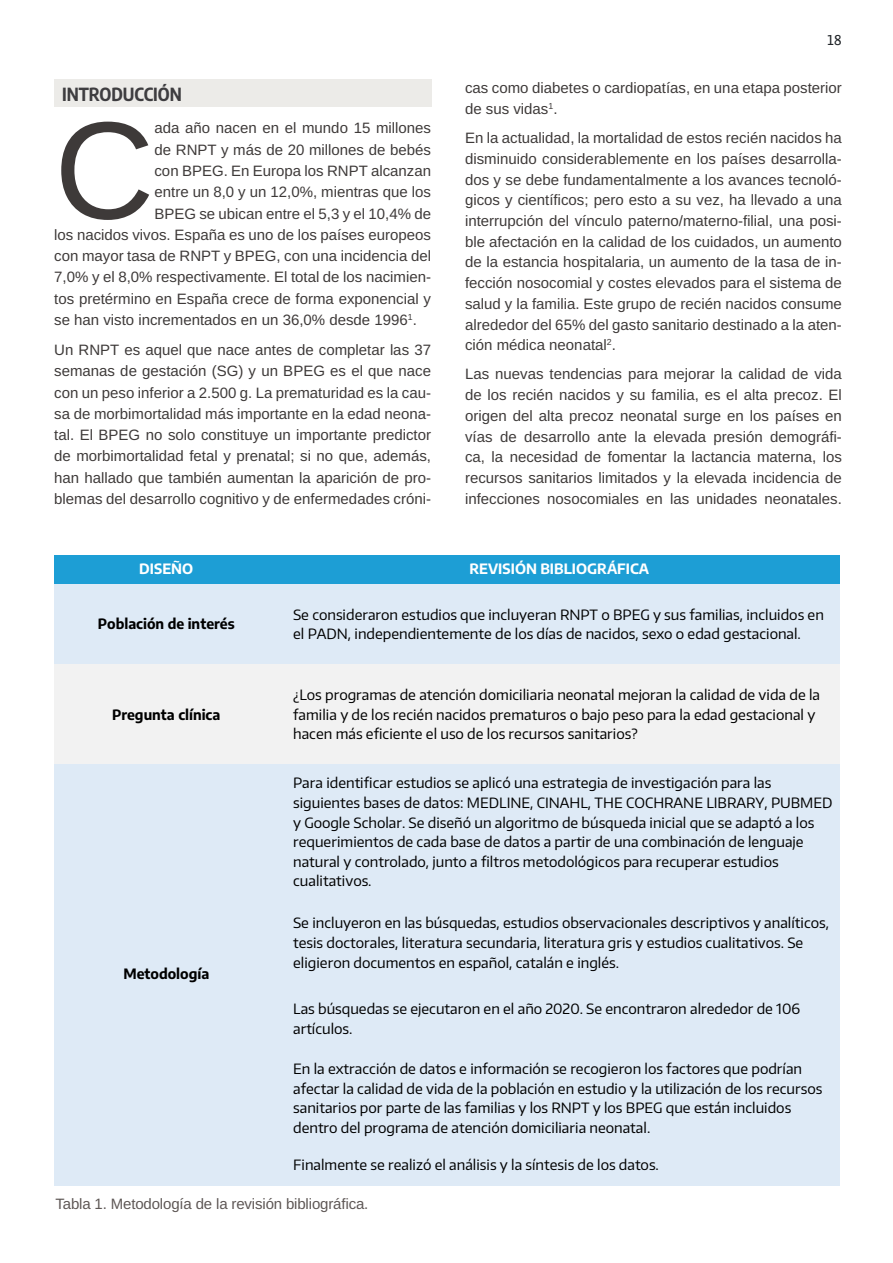
<style>
.page{position:relative;width:893px;height:1263px;background:#fff}
.page>*{position:absolute;margin:0;border:0;box-sizing:border-box;transform-origin:0 0}
.t1{font:138.9px "Arimo";color:#3e3a39}
.t2{font:700 18px "Encode Sans Condensed";color:#3e3d40}
.t3{font:15px/20.7px "Arimo";color:#3e3a39;text-align:justify}
.t4{font:15px "Arimo";letter-spacing:-.01em;color:#5e5755}
.t5{font:15px "Questa Sans";color:#212529}
.t6{font:14.1px/19.6px "Encode Sans";color:#000}
.t7{font:700 14.1px "Encode Sans";color:#000}
.t8{font:700 14.1px "Encode Sans";color:#fff}
</style>
<div class="page">
<div style="left:54px;top:80px;width:377px;height:27px;background:#ecebe8"></div>
<div style="left:55px;top:555px;width:785px;height:29px;background:#1d9ed5"></div>
<div style="left:55px;top:584px;width:785px;height:81px;background:#deeaf6"></div>
<div style="left:55px;top:664px;width:785px;height:100px;background:#f2f2f2"></div>
<div style="left:55px;top:764px;width:785px;height:421px;background:#deeaf6"></div>
<p class="t2" style="left:62px;top:82px;width:121px">INTRODUCCIÓN</p>
<h1 class="t1" style="left:54px;top:74px;width:102px">C</h1>
<p class="t3" style="left:154px;top:118px;width:278px">ada año nacen en el mundo 15 millones</p>
<p class="t3" style="left:154px;top:139px;width:278px">de RNPT y más de 20 millones de bebés</p>
<p class="t3" style="left:154px;top:161px;width:278px">con BPEG. En Europa los RNPT alcanzan</p>
<p class="t3" style="left:154px;top:182px;width:278px">entre un 8,0 y un 12,0%, mientras que los</p>
<p class="t3" style="left:154px;top:203px;width:278px">BPEG se ubican entre el 5,3 y el 10,4% de</p>
<p class="t3" style="left:54px;top:225px;width:378px">los nacidos vivos. España es uno de los países europeos</p>
<p class="t3" style="left:54px;top:246px;width:378px">con mayor tasa de RNPT y BPEG, con una incidencia del</p>
<p class="t3" style="left:54px;top:267px;width:378px">7,0% y el 8,0% respectivamente. El total de los nacimien-</p>
<p class="t3" style="left:54px;top:288px;width:378px">tos pretérmino en España crece de forma exponencial y</p>
<p class="t3" style="left:54px;top:310px;width:364px">se han visto incrementados en un 36,0% desde 1996<sup>1</sup>.</p>
<p class="t3" style="left:54px;top:339px;width:378px;line-height:21.3px">Un RNPT es aquel que nace antes de completar las 37 semanas de gestación (SG) y un BPEG es el que nace con un peso inferior a 2.500 g. La prematuridad es la cau&shy;sa de morbimortalidad más importante en la edad neona&shy;tal. El BPEG no solo constituye un importante predictor de morbimortalidad fetal y prenatal; si no que, además, han hallado que también aumentan la aparición de pro&shy;blemas del desarrollo cognitivo y de enfermedades cróni-</p>
<p class="t5" style="left:827px;top:31px;width:16px">18</p>
<p class="t3" style="left:465px;top:78px;width:378px">cas como diabetes o cardiopatías, en una etapa posterior de sus vidas<sup>1</sup>.</p>
<p class="t3" style="left:465px;top:128px;width:378px">En la actualidad, la mortalidad de estos recién nacidos ha disminuido considerablemente en los países desarrolla&shy;dos y se debe fundamentalmente a los avances tecnoló&shy;gicos y científicos; pero esto a su vez, ha llevado a una interrupción del vínculo paterno/materno-filial, una posi&shy;ble afectación en la calidad de los cuidados, un aumento de la estancia hospitalaria, un aumento de la tasa de in&shy;fección nosocomial y costes elevados para el sistema de salud y la familia. Este grupo de recién nacidos consume alrededor del 65% del gasto sanitario destinado a la aten&shy;ción médica neonatal<sup>2</sup>.</p>
<p class="t3" style="left:465px;top:364px;width:378px">Las nuevas tendencias para mejorar la calidad de vida de los recién nacidos y su familia, es el alta precoz. El origen del alta precoz neonatal surge en los países en vías de desarrollo ante la elevada presión demográfi&shy;ca, la necesidad de fomentar la lactancia materna, los recursos sanitarios limitados y la elevada incidencia de infecciones nosocomiales en las unidades neonatales.</p>
<p class="t8" style="left:139px;top:559px;width:55px">DISEÑO</p>
<p class="t8" style="left:470px;top:559px;width:181px">REVISIÓN BIBLIOGRÁFICA</p>
<p class="t7" style="left:98px;top:614px;width:138px">Población de interés</p>
<p class="t6" style="left:293px;top:604px;width:532px">Se consideraron estudios que incluyeran RNPT o BPEG y sus familias, incluidos en el PADN, independientemente de los días de nacidos, sexo o edad gestacional.</p>
<p class="t7" style="left:112px;top:705px;width:110px">Pregunta clínica</p>
<p class="t7" style="left:123px;top:964px;width:87px">Metodología</p>
<p class="t6" style="left:293px;top:685px;width:528px">¿Los programas de atención domiciliaria neonatal mejoran la calidad de vida de la familia y de los recién nacidos prematuros o bajo peso para la edad gestacional y hacen más eficiente el uso de los recursos sanitarios?</p>
<p class="t6" style="left:293px;top:773px;width:541px">Para identificar estudios se aplicó una estrategia de investigación para las siguientes bases de datos: MEDLINE, CINAHL, THE COCHRANE LIBRARY, PUBMED y Google Scholar. Se diseñó un algoritmo de búsqueda inicial que se adaptó a los requerimientos de cada base de datos a partir de una combinación de lenguaje natural y controlado, junto a filtros metodológicos para recuperar estudios cualitativos.</p>
<p class="t6" style="left:293px;top:913px;width:537px">Se incluyeron en las búsquedas, estudios observacionales descriptivos y analíticos, tesis doctorales, literatura secundaria, literatura gris y estudios cualitativos. Se eligieron documentos en español, catalán e inglés.</p>
<p class="t6" style="left:293px;top:998px;width:509px">Las búsquedas se ejecutaron en el año 2020. Se encontraron alrededor de 106 artículos.</p>
<p class="t6" style="left:293px;top:1058px;width:531px">En la extracción de datos e información se recogieron los factores que podrían afectar la calidad de vida de la población en estudio y la utilización de los recursos sanitarios por parte de las familias y los RNPT y los BPEG que están incluidos dentro del programa de atención domiciliaria neonatal.</p>
<p class="t6" style="left:293px;top:1155px;width:367px">Finalmente se realizó el análisis y la síntesis de los datos.</p>
<p class="t4" style="left:56px;top:1193px;width:314px">Tabla 1. Metodología de la revisión bibliográfica.</p>
</div>
